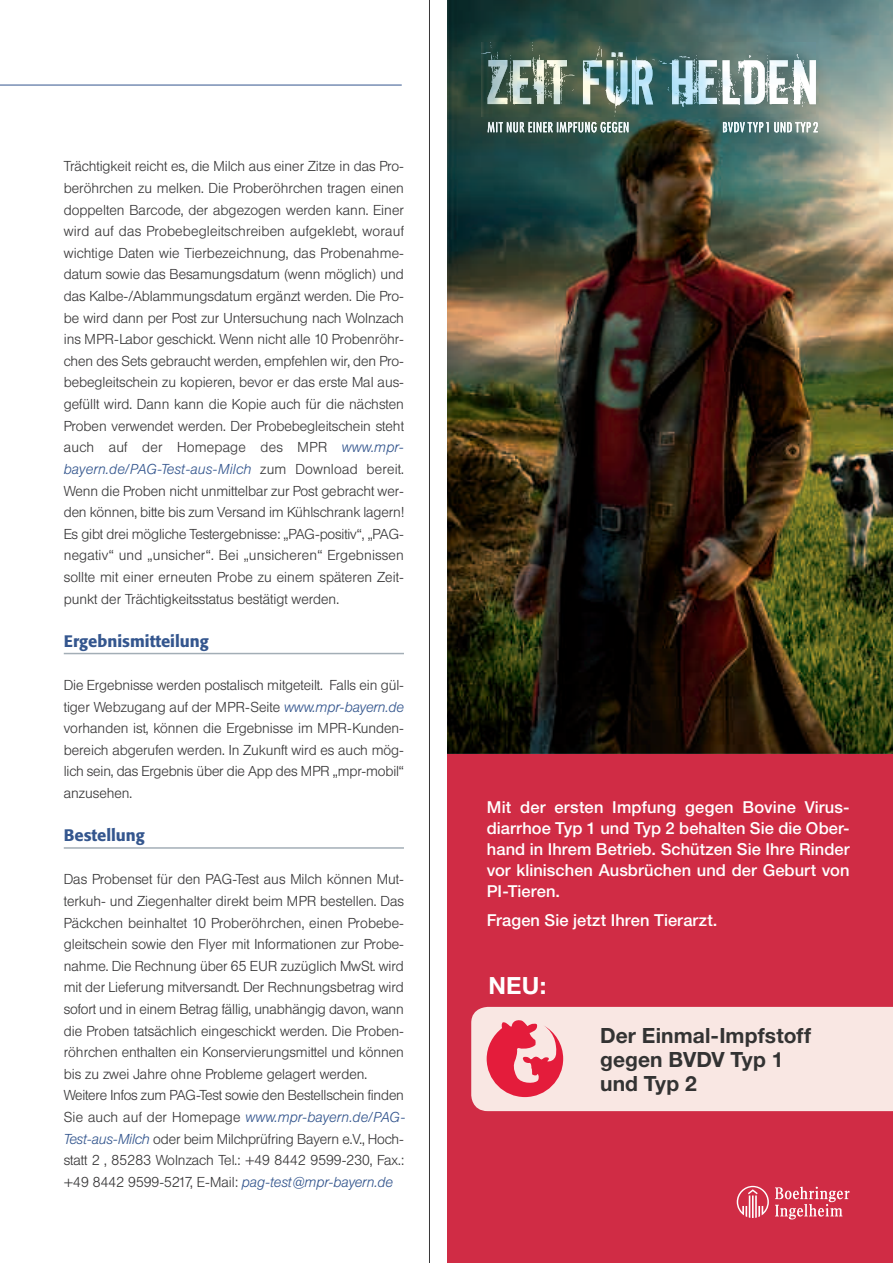
<style>
.page{position:relative;width:893px;height:1263px;background:#fff}
.page>*{position:absolute;margin:0;border:0;box-sizing:border-box;transform-origin:0 0}
.t1{font:700 23.7px "Helvetica Neue";color:#fff}
.t2{font:700 21px/24px "Helvetica Neue";letter-spacing:.005em;color:#333}
.t3{font:500 16.5px/21px "Helvetica Neue";letter-spacing:.005em;color:#fff;text-align:justify}
.t4{font:500 16.5px "Formata";color:#34568e}
.t5{font:300 14.25px/21.6px "Helvetica BQ";color:#393839;text-align:justify}
.s1{font-style:italic;color:#34568e}
</style>
<div class="page">
<hr style="left:0;top:85px;width:402px;height:1px;background:#34568e">
<img style="left:447px;top:0;width:446px;height:754px">
<div style="left:447px;top:754px;width:446px;height:509px;background:#d02c45"></div>
<svg style="left:471px;top:1007px;width:422px;height:104px;background:#f7d7d5"></svg>
<img style="left:488px;top:132px;width:140px;height:1px">
<img style="left:723px;top:132px;width:95px;height:1px">
<img style="left:482px;top:42px;width:334px;height:74px">
<img style="left:488px;top:122px;width:140px;height:10px">
<img style="left:723px;top:122px;width:95px;height:10px">
<svg style="left:737px;top:1186px;width:32px;height:32px"></svg>
<svg style="left:775px;top:1187px;width:75px;height:32px"></svg>
<hr style="left:64px;top:653px;width:340px;height:1px;background:#a3aeb6">
<hr style="left:64px;top:847px;width:340px;height:2px;background:#a3aeb6">
<hr style="left:429px;top:0;width:1px;height:1263px;background:#393839">
<p class="t5" style="left:64px;top:156px;width:342px">Trächtigkeit reicht es, die Milch aus einer Zitze in das Pro&shy;beröhrchen zu melken. Die Proberöhrchen tragen einen doppelten Barcode, der abgezogen werden kann. Einer wird auf das Probebegleitschreiben aufgeklebt, worauf wichtige Daten wie Tierbezeichnung, das Probenahme&shy;datum sowie das Besamungsdatum (wenn möglich) und das Kalbe-/Ablammungsdatum ergänzt werden. Die Pro&shy;be wird dann per Post zur Untersuchung nach Wolnzach ins MPR-Labor geschickt. Wenn nicht alle 10 Probenröhr&shy;chen des Sets gebraucht werden, empfehlen wir, den Pro&shy;bebegleitschein zu kopieren, bevor er das erste Mal aus&shy;gefüllt wird. Dann kann die Kopie auch für die nächsten Proben verwendet werden. Der Probebegleitschein steht auch auf der Homepage des MPR <span class="s1">www.mpr&shy;bayern.de/PAG-Test-aus-Milch</span> zum Download bereit.<br>Wenn die Proben nicht unmittelbar zur Post gebracht wer&shy;den können, bitte bis zum Versand im Kühlschrank lagern!<br>Es gibt drei mögliche Testergebnisse: „PAG-positiv“, „PAG&shy;negativ“ und „unsicher“. Bei „unsicheren“ Ergebnissen sollte mit einer erneuten Probe zu einem späteren Zeit&shy;punkt der Trächtigkeitsstatus bestätigt werden.</p>
<p class="t4" style="left:64px;top:634px;width:147px">Ergebnismitteilung</p>
<p class="t5" style="left:64px;top:674px;width:342px">Die Ergebnisse werden postalisch mitgeteilt. Falls ein gül&shy;tiger Webzugang auf der MPR-Seite <span class="s1">www.mpr-bayern.de </span>vorhanden ist, können die Ergebnisse im MPR-Kunden&shy;bereich abgerufen werden. In Zukunft wird es auch mög&shy;lich sein, das Ergebnis über die App des MPR „mpr-mobil“ anzusehen.</p>
<p class="t4" style="left:64px;top:828px;width:83px">Bestellung</p>
<p class="t5" style="left:64px;top:868px;width:343px;text-align:left">Das Probenset für den PAG-Test aus Milch können Mut&shy;terkuh- und Ziegenhalter direkt beim MPR bestellen. Das Päckchen beinhaltet 10 Proberöhrchen, einen Probebe&shy;gleitschein sowie den Flyer mit Informationen zur Probe&shy;nahme. Die Rechnung über 65 EUR zuzüglich MwSt. wird mit der Lieferung mitversandt. Der Rechnungsbetrag wird sofort und in einem Betrag fällig, unabhängig davon, wann die Proben tatsächlich eingeschickt werden. Die Proben&shy;röhrchen enthalten ein Konservierungsmittel und können bis zu zwei Jahre ohne Probleme gelagert werden.<br>Weitere Infos zum PAG-Test sowie den Bestellschein finden Sie auch auf der Homepage <span class="s1">www.mpr-bayern.de/PAG-Test-aus-Milch</span> oder beim Milchprüfring Bayern e.V., Hoch&shy;statt 2 , 85283 Wolnzach Tel.: +49 8442 9599-230, Fax.: +49 8442 9599-5217, E-Mail: <span class="s1">pag-test@mpr-bayern.de</span></p>
<p class="t3" style="left:487px;top:798px;width:364px">Mit der ersten Impfung gegen Bovine Virus&shy;diarrhoe Typ 1 und Typ 2 behalten Sie die Ober&shy;hand in Ihrem Betrieb. Schützen Sie Ihre Rinder vor klinischen Ausbrüchen und der Geburt von PI-Tieren.</p>
<p class="t3" style="left:487px;top:912px;width:232px">Fragen Sie jetzt Ihren Tierarzt.</p>
<p class="t1" style="left:488px;top:977px;width:59px">NEU:</p>
<p class="t2" style="left:600px;top:1026px;width:213px">Der Einmal-Impfstoff gegen BVDV Typ 1 und Typ 2</p>
</div>
